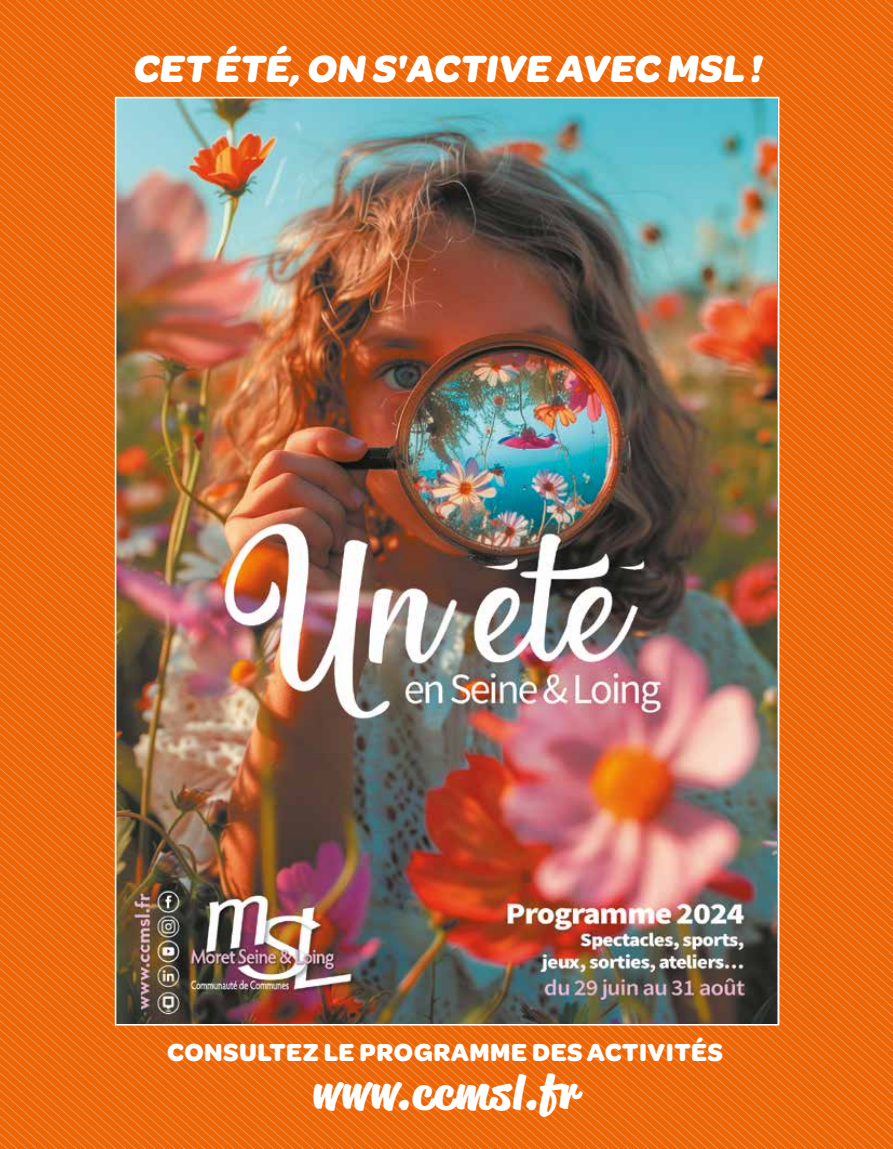
<style>
.page{position:relative;width:893px;height:1149px;background:#fff}
.page>*{position:absolute;margin:0;border:0;box-sizing:border-box;transform-origin:0 0}
.t1{font:700 45.75px "Reklame Script";letter-spacing:.03em;color:#fff}
.t2{font:700 40.5px "Omnes";color:#fff}
.t3{font:700 26.25px "Omnes";letter-spacing:.02em;color:#fff}
</style>
<div class="page">
<img style="left:0;top:0;width:893px;height:1148px">
<img style="left:118px;top:100px;width:658px;height:922px">
<h2 class="t2" style="left:132px;top:40px;width:638px">CET ÉTÉ,ON S'ACTIVE AVEC MSL !</h2>
<p class="t3" style="left:167px;top:1033px;width:557px">CONSULTEZ LE PROGRAMME DES ACTIVITÉS</p>
<h1 class="t1" style="left:312px;top:1060px;width:268px">www.ccmsl.fr</h1>
</div>
